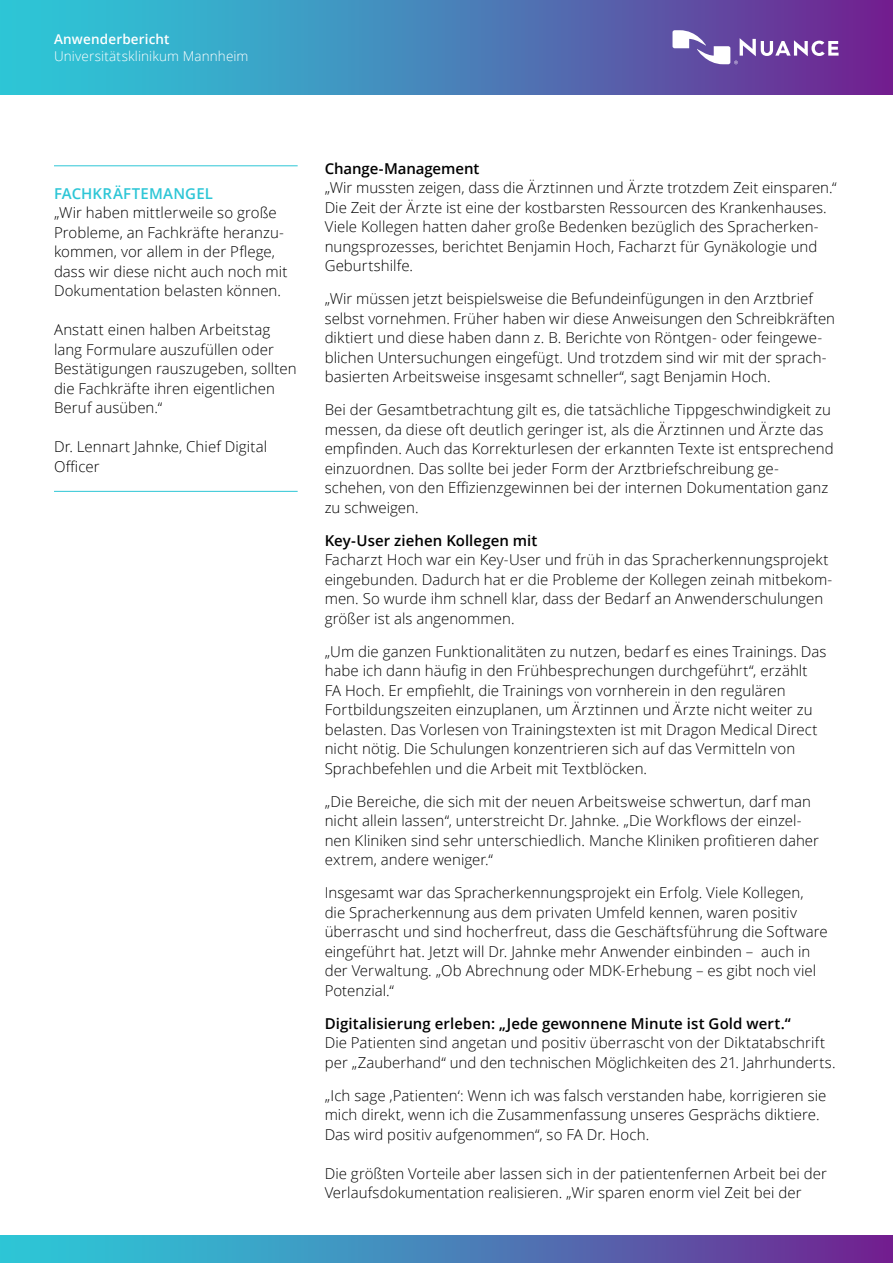
<style>
.page{position:relative;width:893px;height:1263px;background:#fff}
.page>*{position:absolute;margin:0;border:0;box-sizing:border-box;transform-origin:0 0}
.t1{font:300 15px/19.5px "Open Sans";letter-spacing:.005em;color:#000}
.t2{font:600 15px "Open Sans";letter-spacing:.005em;color:#000}
.t3{font:600 15px "Open Sans";letter-spacing:.01em;color:#2dc6d6}
.t4{font:300 13.5px "Open Sans";letter-spacing:.01em;color:#fff}
.t5{font:600 13.5px "Open Sans";letter-spacing:.015em;color:#fff}
</style>
<div class="page">
<div style="left:0;top:1236px;width:893px;height:27px;background:linear-gradient(to right,#27d4dc,#6f2692)"></div>
<div style="left:0;top:0;width:893px;height:94px;background:linear-gradient(to right,#27d4dc,#6f2692)"></div>
<svg style="left:672px;top:30px;width:167px;height:34px"></svg>
<hr style="left:54px;top:165px;width:244px;height:1px;background:#2dc6d6">
<hr style="left:54px;top:491px;width:244px;height:1px;background:#2dc6d6">
<p class="t5" style="left:54px;top:30px;width:117px">Anwenderbericht</p>
<p class="t4" style="left:54px;top:47px;width:196px">Universitätsklinikum Mannheim</p>
<p class="t3" style="left:54px;top:183px;width:160px">FACHKRÄFTEMANGEL</p>
<p class="t1" style="left:54px;top:202px;width:235px">„Wir haben mittlerweile so große Probleme, an Fachkräfte heranzu&shy;kommen, vor allem in der Pflege, dass wir diese nicht auch noch mit Dokumentation belasten können.</p>
<p class="t1" style="left:54px;top:319px;width:244px">Anstatt einen halben Arbeitstag lang Formulare auszufüllen oder<br>Bestätigungen rauszugeben, sollten die Fachkräfte ihren eigentlichen<br>Beruf ausüben.“</p>
<p class="t1" style="left:54px;top:436px;width:215px">Dr. Lennart Jahnke, Chief Digital<br>Officer</p>
<p class="t2" style="left:325px;top:158px;width:156px">Change-Management</p>
<p class="t1" style="left:325px;top:177px;width:514px">„Wir mussten zeigen, dass die Ärztinnen und Ärzte trotzdem Zeit einsparen.“ Die Zeit der Ärzte ist eine der kostbarsten Ressourcen des Krankenhauses.<br>Viele Kollegen hatten daher große Bedenken bezüglich des Spracherken&shy;nungsprozesses, berichtet Benjamin Hoch, Facharzt für Gynäkologie und Geburtshilfe.</p>
<p class="t1" style="left:325px;top:288px;width:512px">„Wir müssen jetzt beispielsweise die Befundeinfügungen in den Arztbrief selbst vornehmen. Früher haben wir diese Anweisungen den Schreibkräften diktiert und diese haben dann z. B. Berichte von Röntgen- oder feingewe&shy;blichen Untersuchungen eingefügt. Und trotzdem sind wir mit der sprach&shy;basierten Arbeitsweise insgesamt schneller“, sagt Benjamin Hoch.</p>
<p class="t1" style="left:325px;top:399px;width:510px">Bei der Gesamtbetrachtung gilt es, die tatsächliche Tippgeschwindigkeit zu messen, da diese oft deutlich geringer ist, als die Ärztinnen und Ärzte das empfinden. Auch das Korrekturlesen der erkannten Texte ist entsprechend einzuordnen. Das sollte bei jeder Form der Arztbriefschreibung ge&shy;schehen, von den Effizienzgewinnen bei der internen Dokumentation ganz zu schweigen.</p>
<p class="t2" style="left:325px;top:530px;width:214px">Key-User ziehen Kollegen mit</p>
<p class="t1" style="left:325px;top:549px;width:509px">Facharzt Hoch war ein Key-User und früh in das Spracherkennungsprojekt eingebunden. Dadurch hat er die Probleme der Kollegen zeinah mitbekom&shy;men. So wurde ihm schnell klar, dass der Bedarf an Anwenderschulungen größer ist als angenommen.</p>
<p class="t1" style="left:325px;top:641px;width:503px">„Um die ganzen Funktionalitäten zu nutzen, bedarf es eines Trainings. Das habe ich dann häufig in den Frühbesprechungen durchgeführt“, erzählt FA Hoch. Er empfiehlt, die Trainings von vornherein in den regulären Fortbildungszeiten einzuplanen, um Ärztinnen und Ärzte nicht weiter zu belasten. Das Vorlesen von Trainingstexten ist mit Dragon Medical Direct nicht nötig. Die Schulungen konzentrieren sich auf das Vermitteln von Sprachbefehlen und die Arbeit mit Textblöcken.</p>
<p class="t1" style="left:325px;top:791px;width:496px">„Die Bereiche, die sich mit der neuen Arbeitsweise schwertun, darf man nicht allein lassen“, unterstreicht Dr. Jahnke. „Die Workflows der einzel&shy;nen Kliniken sind sehr unterschiedlich. Manche Kliniken profitieren daher extrem, andere weniger.“</p>
<p class="t1" style="left:325px;top:882px;width:504px">Insgesamt war das Spracherkennungsprojekt ein Erfolg. Viele Kollegen, die Spracherkennung aus dem privaten Umfeld kennen, waren positiv überrascht und sind hocherfreut, dass die Geschäftsführung die Software eingeführt hat. Jetzt will Dr. Jahnke mehr Anwender einbinden – auch in der Verwaltung. „Ob Abrechnung oder MDK-Erhebung – es gibt noch viel Potenzial.“</p>
<p class="t2" style="left:325px;top:1013px;width:468px">Digitalisierung erleben: „Jede gewonnene Minute ist Gold wert.“</p>
<p class="t1" style="left:325px;top:1032px;width:512px">Die Patienten sind angetan und positiv überrascht von der Diktatabschrift per „Zauberhand“ und den technischen Möglichkeiten des 21. Jahrhunderts.</p>
<p class="t1" style="left:325px;top:1085px;width:503px">„Ich sage ,Patienten‘: Wenn ich was falsch verstanden habe, korrigieren sie mich direkt, wenn ich die Zusammenfassung unseres Gesprächs diktiere.<br>Das wird positiv aufgenommen“, so FA Dr. Hoch.</p>
<p class="t1" style="left:325px;top:1163px;width:504px">Die größten Vorteile aber lassen sich in der patientenfernen Arbeit bei der<br>Verlaufsdokumentation realisieren. „Wir sparen enorm viel Zeit bei der</p>
</div>
